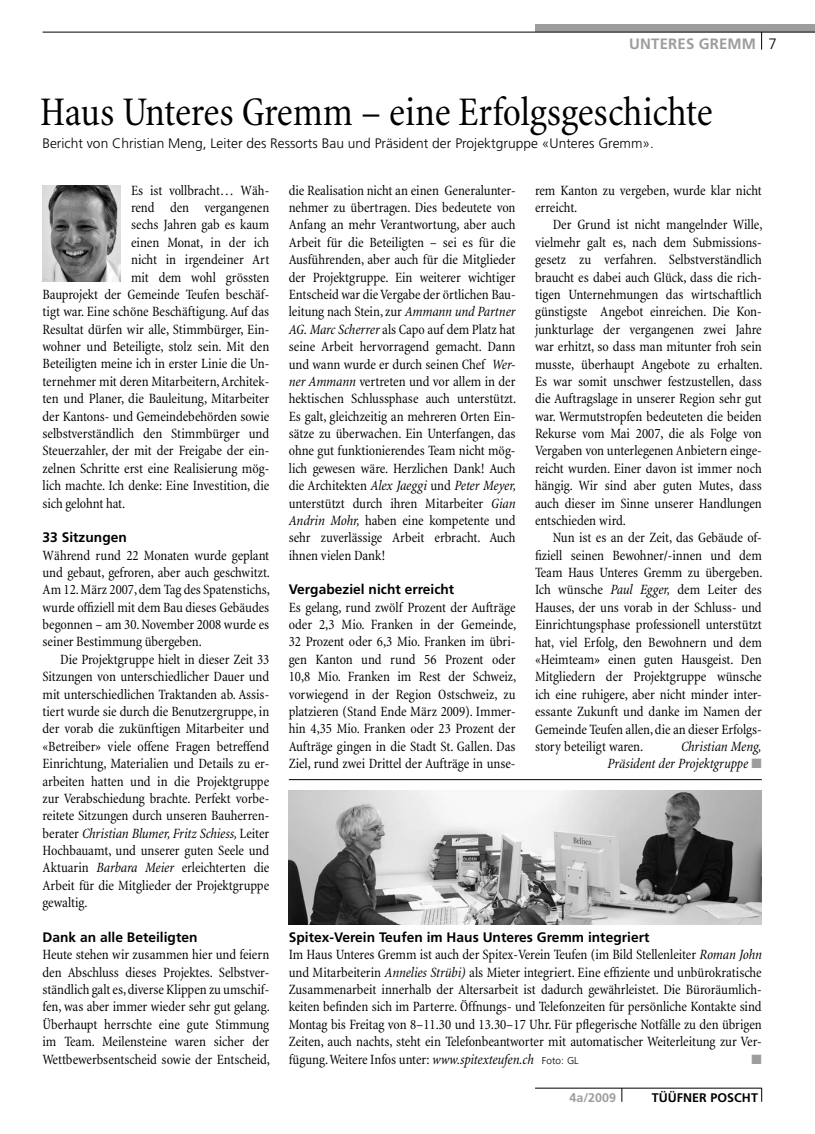
<style>
.page{position:relative;width:815px;height:1134px;background:#fff}
.page>*{position:absolute;margin:0;border:0;box-sizing:border-box;transform-origin:0 0}
.t1{font:condensed 41.25px "Minion";letter-spacing:-.005em;color:#000}
.t2{font:700 15px "Frutiger";letter-spacing:.01em;color:#9c9d9f}
.t3{font:condensed 14.38px/17.4px "Minion";letter-spacing:-.005em;color:#000;text-align:justify}
.t4{font:italic condensed 14.38px/17.4px "Minion";letter-spacing:-.005em;color:#000;text-align:right}
.t5{font:700 13.75px "Frutiger";color:#000}
.t6{font:300 13.75px "Frutiger";color:#000}
.t7{font:13.5px "Zapf Dingbats ITC";color:#9c9d9f}
.t8{font:700 12.5px "Frutiger";letter-spacing:.005em;color:#000}
.t9{font:700 12.5px "Frutiger";letter-spacing:.005em;color:#9c9d9f}
.s1{font-weight:300;color:#000}
.s2{font-style:italic}
.s3{color:#9c9d9f}
.s4{font-family:"Frutiger";font-weight:300;font-stretch:normal;font-size:10px}
</style>
<div class="page">
<div style="left:535px;top:25px;width:280px;height:7px;background:#9c9d9f"></div>
<hr style="left:43px;top:32px;width:772px;height:1px;background:#000">
<svg style="left:761px;top:33px;width:1px;height:17px"></svg>
<hr style="left:535px;top:1088px;width:227px;height:1px;background:#000">
<svg style="left:761px;top:1088px;width:1px;height:14px"></svg>
<svg style="left:622px;top:1088px;width:1px;height:14px"></svg>
<hr style="left:289px;top:779px;width:473px;height:1px;background:#000">
<img style="left:43px;top:185px;width:77px;height:96px">
<img style="left:289px;top:790px;width:473px;height:134px">
<p class="t2" style="left:629px;top:35px;width:149px">UNTERES GREMM <span class="s1">7</span></p>
<h1 class="t1" style="left:40px;top:90px;width:674px">Haus Unteres Gremm – eine Erfolgsgeschichte</h1>
<p class="t6" style="left:42px;top:136px;width:613px">Bericht von Christian Meng, Leiter des Ressorts Bau und Präsident der Projektgruppe «Unteres Gremm».</p>
<p class="t3" style="left:131px;top:182px;width:140px">Es ist vollbracht… Wäh-</p>
<p class="t3" style="left:131px;top:199px;width:140px">rend den vergangenen</p>
<p class="t3" style="left:131px;top:217px;width:140px">sechs Jahren gab es kaum</p>
<p class="t3" style="left:131px;top:234px;width:140px">einen Monat, in der ich</p>
<p class="t3" style="left:131px;top:251px;width:140px">nicht in irgendeiner Art</p>
<p class="t3" style="left:131px;top:269px;width:140px">mit dem wohl grössten</p>
<p class="t3" style="left:43px;top:286px;width:228px">Bauprojekt der Gemeinde Teufen beschäf-</p>
<p class="t3" style="left:43px;top:303px;width:228px">tigt war. Eine schöne Beschäftigung. Auf das</p>
<p class="t3" style="left:43px;top:321px;width:228px">Resultat dürfen wir alle, Stimmbürger, Ein-</p>
<p class="t3" style="left:43px;top:338px;width:228px">wohner und Beteiligte, stolz sein. Mit den</p>
<p class="t3" style="left:43px;top:356px;width:228px">Beteiligten meine ich in erster Linie die Un-</p>
<p class="t3" style="left:43px;top:373px;width:228px">ternehmer mit deren Mitarbeitern, Architek-</p>
<p class="t3" style="left:43px;top:390px;width:228px">ten und Planer, die Bauleitung, Mitarbeiter</p>
<p class="t3" style="left:43px;top:408px;width:228px">der Kantons- und Gemeindebehörden sowie</p>
<p class="t3" style="left:43px;top:425px;width:228px">selbstverständlich den Stimmbürger und</p>
<p class="t3" style="left:43px;top:442px;width:228px">Steuerzahler, der mit der Freigabe der ein-</p>
<p class="t3" style="left:43px;top:460px;width:228px">zelnen Schritte erst eine Realisierung mög-</p>
<p class="t3" style="left:43px;top:477px;width:228px">lich machte. Ich denke: Eine Investition, die</p>
<p class="t3" style="left:43px;top:495px;width:84px">sich gelohnt hat.</p>
<p class="t5" style="left:43px;top:529px;width:86px">33 Sitzungen</p>
<p class="t3" style="left:43px;top:547px;width:229px">Während rund 22 Monaten wurde geplant und gebaut, gefroren, aber auch geschwitzt.<br>Am 12. März 2007, dem Tag des Spatenstichs, wurde offiziell mit dem Bau dieses Gebäudes begonnen – am 30. November 2008 wurde es seiner Bestimmung übergeben.</p>
<p class="t3" style="left:43px;top:651px;width:228px;text-indent:18px">Die Projektgruppe hielt in dieser Zeit 33<br>Sitzungen von unterschiedlicher Dauer und mit unterschiedlichen Traktanden ab. Assis&shy;tiert wurde sie durch die Benutzergruppe, in der vorab die zukünftigen Mitarbeiter und «Betreiber» viele offene Fragen betreffend Einrichtung, Materialien und Details zu er&shy;arbeiten hatten und in die Projektgruppe zur Verabschiedung brachte. Perfekt vorbe&shy;reitete Sitzungen durch unseren Bauherren&shy;berater <span class="s2">Christian Blumer, Fritz Schiess,</span> Leiter Hochbauamt, und unserer guten Seele und Aktuarin <span class="s2">Barbara Meier</span> erleichterten die Arbeit für die Mitglieder der Projektgruppe gewaltig.</p>
<p class="t5" style="left:43px;top:929px;width:157px">Dank an alle Beteiligten</p>
<p class="t3" style="left:43px;top:946px;width:229px">Heute stehen wir zusammen hier und feiern den Abschluss dieses Projektes. Selbstver&shy;ständlich galt es, diverse Klippen zu umschif&shy;fen, was aber immer wieder sehr gut gelang.<br>Überhaupt herrschte eine gute Stimmung im Team. Meilensteine waren sicher der Wettbewerbsentscheid sowie der Entscheid,</p>
<p class="t3" style="left:289px;top:182px;width:229px">die Realisation nicht an einen Generalunter&shy;nehmer zu übertragen. Dies bedeutete von Anfang an mehr Verantwortung, aber auch Arbeit für die Beteiligten – sei es für die Ausführenden, aber auch für die Mitglieder der Projektgruppe. Ein weiterer wichtiger Entscheid war die Vergabe der örtlichen Bau&shy;leitung nach Stein, zur <span class="s2">Ammann und Partner AG. Marc Scherrer</span> als Capo auf dem Platz hat seine Arbeit hervorragend gemacht. Dann und wann wurde er durch seinen Chef <span class="s2">Wer&shy;ner Ammann</span> vertreten und vor allem in der hektischen Schlussphase auch unterstützt.<br>Es galt, gleichzeitig an mehreren Orten Ein&shy;sätze zu überwachen. Ein Unterfangen, das ohne gut funktionierendes Team nicht mög&shy;lich gewesen wäre. Herzlichen Dank! Auch die Architekten <span class="s2">Alex Jaeggi</span> und <span class="s2">Peter Meyer, </span>unterstützt durch ihren Mitarbeiter <span class="s2">Gian Andrin Mohr,</span> haben eine kompetente und sehr zuverlässige Arbeit erbracht. Auch ihnen vielen Dank!</p>
<p class="t5" style="left:289px;top:581px;width:167px">Vergabeziel nicht erreicht</p>
<p class="t3" style="left:289px;top:599px;width:229px">Es gelang, rund zwölf Prozent der Aufträge oder 2,3 Mio. Franken in der Gemeinde, 32 Prozent oder 6,3 Mio. Franken im übri&shy;gen Kanton und rund 56 Prozent oder 10,8 Mio. Franken im Rest der Schweiz, vorwiegend in der Region Ostschweiz, zu platzieren (Stand Ende März 2009). Immer&shy;hin 4,35 Mio. Franken oder 23 Prozent der Aufträge gingen in die Stadt St. Gallen. Das Ziel, rund zwei Drittel der Aufträge in unse-</p>
<p class="t3" style="left:535px;top:182px;width:228px">rem Kanton zu vergeben, wurde klar nicht erreicht.</p>
<p class="t3" style="left:535px;top:217px;width:229px;text-indent:18px">Der Grund ist nicht mangelnder Wille, vielmehr galt es, nach dem Submissions&shy;gesetz zu verfahren. Selbstverständlich braucht es dabei auch Glück, dass die rich&shy;tigen Unternehmungen das wirtschaftlich günstigste Angebot einreichen. Die Kon&shy;junkturlage der vergangenen zwei Jahre war erhitzt, so dass man mitunter froh sein musste, überhaupt Angebote zu erhalten.<br>Es war somit unschwer festzustellen, dass die Auftragslage in unserer Region sehr gut war. Wermutstropfen bedeuteten die beiden Rekurse vom Mai 2007, die als Folge von Vergaben von unterlegenen Anbietern einge&shy;reicht wurden. Einer davon ist immer noch hängig. Wir sind aber guten Mutes, dass auch dieser im Sinne unserer Handlungen entschieden wird.</p>
<p class="t3" style="left:535px;top:529px;width:229px;text-indent:18px">Nun ist es an der Zeit, das Gebäude of&shy;fiziell seinen Bewohner/-innen und dem Team Haus Unteres Gremm zu übergeben.<br>Ich wünsche <span class="s2">Paul Egger,</span> dem Leiter des Hauses, der uns vorab in der Schluss- und Einrichtungsphase professionell unterstützt hat, viel Erfolg, den Bewohnern und dem «Heimteam» einen guten Hausgeist. Den Mitgliedern der Projektgruppe wünsche ich eine ruhigere, aber nicht minder inter&shy;essante Zukunft und danke im Namen der Gemeinde Teufen allen, die an dieser Erfolgs&shy;story beteiligt waren.</p>
<p class="t4" style="left:607px;top:738px;width:156px">Christian Meng,<br>Präsident der Projektgruppe <span class="s3">■</span></p>
<p class="t5" style="left:289px;top:929px;width:362px">Spitex-Verein Teufen im Haus Unteres Gremm integriert</p>
<p class="t3" style="left:289px;top:946px;width:475px">Im Haus Unteres Gremm ist auch der Spitex-Verein Teufen (im Bild Stellenleiter <span class="s2">Roman John </span>und Mitarbeiterin <span class="s2">Annelies Strübi)</span> als Mieter integriert. Eine effiziente und unbürokratische Zusammenarbeit innerhalb der Altersarbeit ist dadurch gewährleistet. Die Büroräumlich&shy;keiten befinden sich im Parterre. Öffnungs- und Telefonzeiten für persönliche Kontakte sind Montag bis Freitag von 8–11.30 und 13.30–17 Uhr. Für pflegerische Notfälle zu den übrigen Zeiten, auch nachts, steht ein Telefonbeantworter mit automatischer Weiterleitung zur Ver&shy;fügung. Weitere Infos unter: <span class="s2">www.spitexteufen.ch</span> <span class="s4">Foto: GL</span></p>
<p class="t7" style="left:752px;top:1052px;width:12px">■</p>
<p class="t9" style="left:569px;top:1090px;width:48px">4a/2009</p>
<p class="t8" style="left:652px;top:1090px;width:108px">TÜÜFNER POSCHT</p>
</div>
